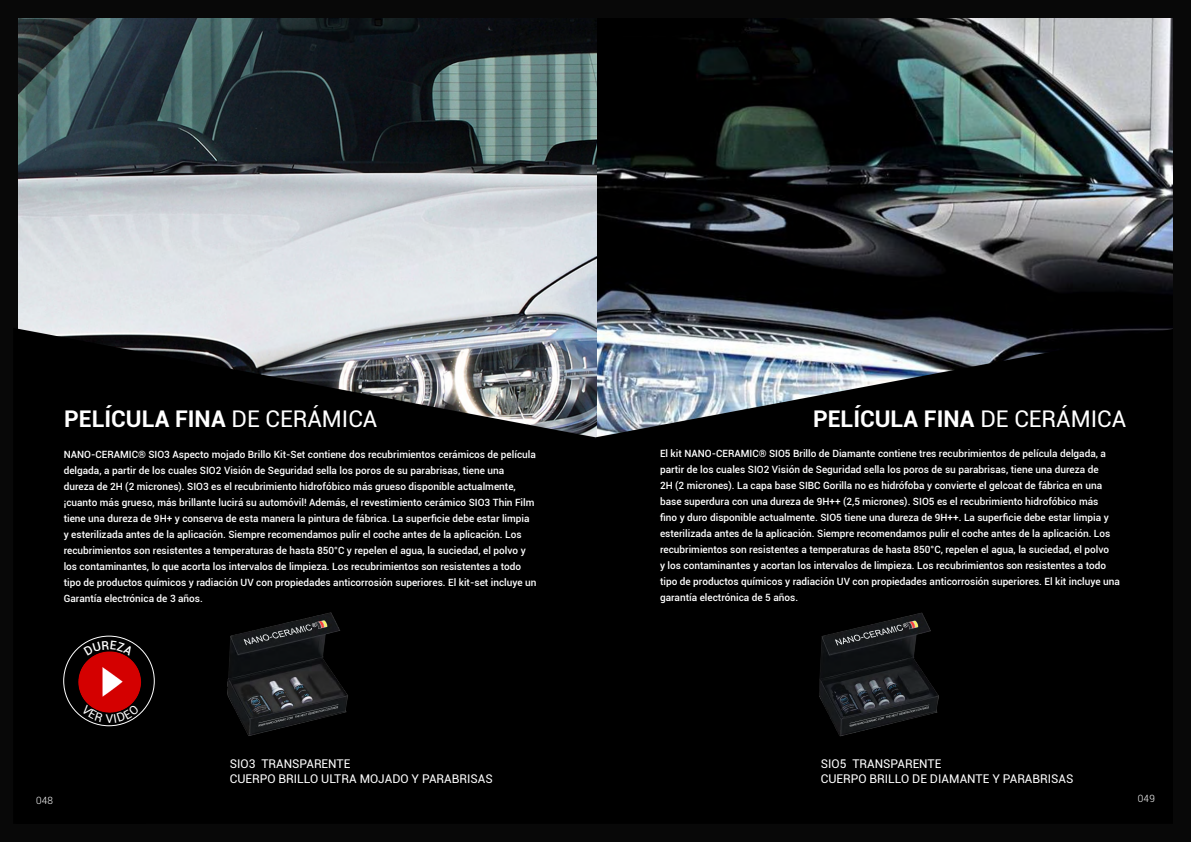
<style>
.page{position:relative;width:1191px;height:842px;background:#000}
.page>*{position:absolute;margin:0;border:0;box-sizing:border-box;transform-origin:0 0}
.t1{font:700 23px "Roboto";color:#fff}
.t2{font:12px/14.4px "Roboto";color:#fff}
.t3{font:500 10px/16px "Roboto";color:#fff}
.t4{font:300 10px "Roboto";letter-spacing:.03em;color:#fff}
.s1{font-weight:400}
</style>
<div class="page">
<img style="left:596px;top:18px;width:576px;height:133px">
<img style="left:19px;top:18px;width:577px;height:133px">
<img style="left:18px;top:151px;width:1155px;height:576px">
<img style="left:188px;top:611px;width:191px;height:125px">
<svg style="left:64px;top:636px;width:90px;height:90px"></svg>
<img style="left:73px;top:646px;width:73px;height:71px">
<img style="left:779px;top:611px;width:198px;height:125px">
<svg style="left:84px;top:641px;width:50px;height:15px"></svg>
<svg style="left:81px;top:704px;width:58px;height:19px"></svg>
<h1 class="t1" style="left:64px;top:405px;width:315px">PELÍCULA FINA <span class="s1">DE CERÁMICA</span></h1>
<h1 class="t1" style="left:813px;top:405px;width:315px">PELÍCULA FINA <span class="s1">DE CERÁMICA</span></h1>
<p class="t3" style="left:64px;top:447px;width:474px">NANO-CERAMIC® SIO3 Aspecto mojado Brillo Kit-Set contiene dos recubrimientos cerámicos de película delgada, a partir de los cuales SIO2 Visión de Seguridad sella los poros de su parabrisas, tiene una dureza de 2H (2 micrones). SIO3 es el recubrimiento hidrofóbico más grueso disponible actualmente, ¡cuanto más grueso, más brillante lucirá su automóvil! Además, el revestimiento cerámico SIO3 Thin Film tiene una dureza de 9H+ y conserva de esta manera la pintura de fábrica. La superficie debe estar limpia y esterilizada antes de la aplicación. Siempre recomendamos pulir el coche antes de la aplicación. Los recubrimientos son resistentes a temperaturas de hasta 850°C y repelen el agua, la suciedad, el polvo y los contaminantes, lo que acorta los intervalos de limpieza. Los recubrimientos son resistentes a todo tipo de productos químicos y radiación UV con propiedades anticorrosión superiores. El kit-set incluye un Garantía electrónica de 3 años.</p>
<p class="t3" style="left:660px;top:446px;width:461px">El kit NANO-CERAMIC® SIO5 Brillo de Diamante contiene tres recubrimientos de película delgada, a partir de los cuales SIO2 Visión de Seguridad sella los poros de su parabrisas, tiene una dureza de<br>2H (2 micrones). La capa base SIBC Gorilla no es hidrófoba y convierte el gelcoat de fábrica en una base superdura con una dureza de 9H++ (2,5 micrones). SIO5 es el recubrimiento hidrofóbico más<br>fino y duro disponible actualmente. SIO5 tiene una dureza de 9H++. La superficie debe estar limpia y esterilizada antes de la aplicación. Siempre recomendamos pulir el coche antes de la aplicación. Los recubrimientos son resistentes a temperaturas de hasta 850°C, repelen el agua, la suciedad, el polvo<br>y los contaminantes y acortan los intervalos de limpieza. Los recubrimientos son resistentes a todo tipo de productos químicos y radiación UV con propiedades anticorrosión superiores. El kit incluye una garantía electrónica de 5 años.</p>
<p class="t2" style="left:230px;top:757px;width:264px">SIO3 TRANSPARENTE<br>CUERPO BRILLO ULTRA MOJADO Y PARABRISAS</p>
<p class="t2" style="left:820px;top:757px;width:254px">SIO5 TRANSPARENTE<br>CUERPO BRILLO DE DIAMANTE Y PARABRISAS</p>
<p class="t4" style="left:36px;top:795px;width:19px">048</p>
<p class="t4" style="left:1137px;top:793px;width:19px">049</p>
</div>
